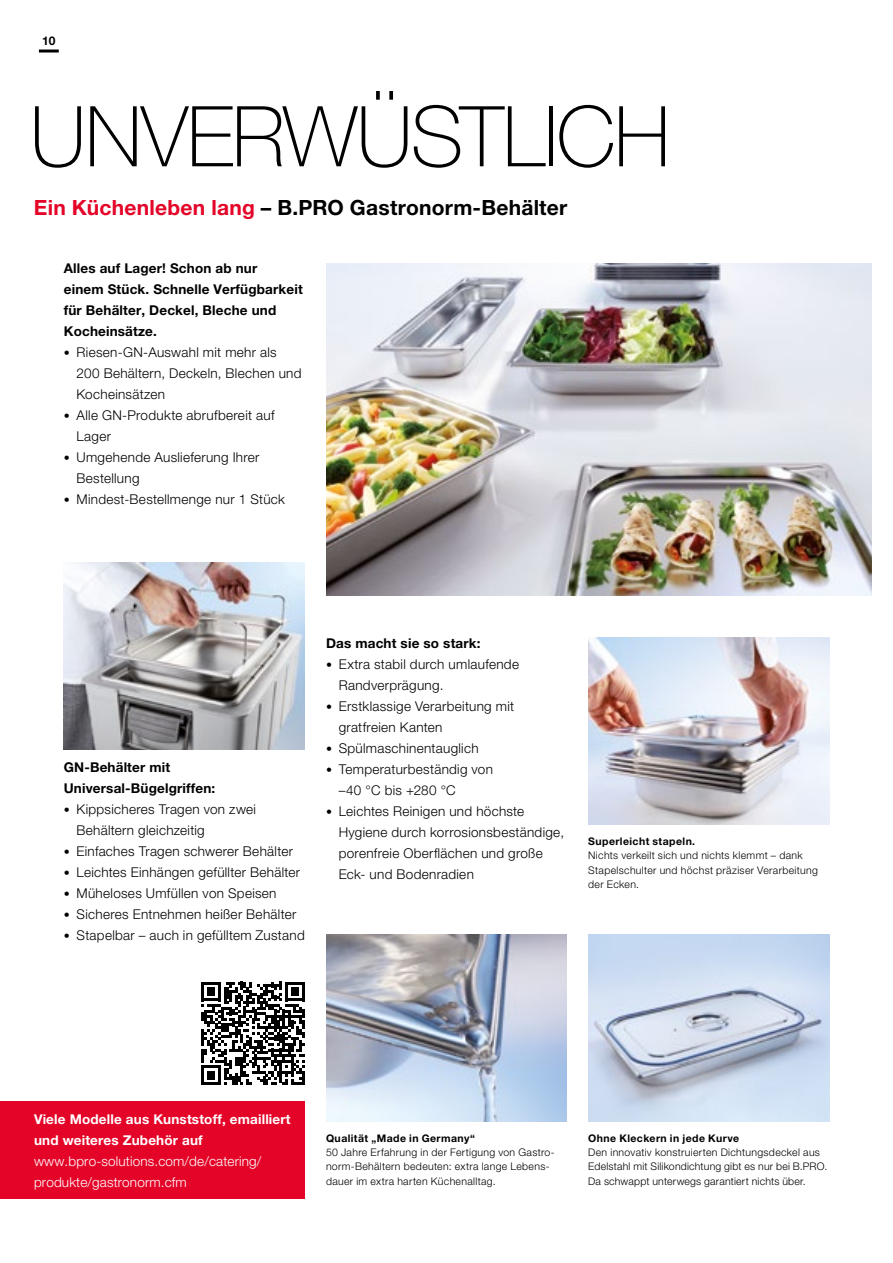
<style>
.page{position:relative;width:893px;height:1263px;background:#fff}
.page>*{position:absolute;margin:0;border:0;box-sizing:border-box;transform-origin:0 0}
.t1{font:100 84px "Helvetica Neue LTW1 G";letter-spacing:-.015em;color:#000}
.t2{font:700 21px "Helvetica Neue LTW1 G";letter-spacing:.01em;color:#000}
.t3{font:300 13.5px/21px "Helvetica Neue LTW1 G";letter-spacing:.025em;color:#000}
.t4{font:700 13.5px/21px "Helvetica Neue LTW1 G";letter-spacing:.01em;color:#000}
.t5{font:300 13.5px/21px "Helvetica Neue LTW1 G";letter-spacing:.01em;color:#fff}
.t6{font:700 13.5px/21px "Helvetica Neue LTW1 G";letter-spacing:.01em;color:#fff}
.t7{font:700 12px "Helvetica Neue LTW1 G";color:#000}
.t8{font:300 10.5px/14.2px "Helvetica Neue LTW1 G";letter-spacing:.03em;color:#000}
.t9{font:700 10.5px "Helvetica Neue LTW1 G";letter-spacing:.04em;color:#000}
.s1{color:#e40428}
.s2{font-size:12px}
</style>
<div class="page">
<img style="left:326px;top:264px;width:546px;height:331px">
<img style="left:326px;top:934px;width:241px;height:187px">
<img style="left:588px;top:638px;width:241px;height:187px">
<img style="left:588px;top:934px;width:241px;height:187px">
<img style="left:64px;top:562px;width:241px;height:187px">
<svg style="left:201px;top:982px;width:104px;height:103px"></svg>
<hr style="left:302px;top:1071px;width:3px;height:14px;background:#000">
<div style="left:0;top:1101px;width:305px;height:98px;background:#e40428"></div>
<hr style="left:39px;top:50px;width:20px;height:3px;background:#000">
<p class="t7" style="left:42px;top:33px;width:15px">10</p>
<h1 class="t1" style="left:30px;top:87px;width:642px">UNVERWÜSTLICH</h1>
<h2 class="t2" style="left:34px;top:194px;width:535px"><span class="s1">Ein Küchenleben lang</span> – B.PRO Gastronorm-Behälter</h2>
<p class="t4" style="left:64px;top:258px;width:240px">Alles auf Lager! Schon ab nur<br>einem Stück. Schnelle Verfügbarkeit für Behälter, Deckel, Bleche und<br>Kocheinsätze.</p>
<p class="t3" style="left:77px;top:342px;width:227px;text-indent:-13px"><span class="s2">•</span> Riesen-GN-Auswahl mit mehr als<br>200 Behältern, Deckeln, Blechen und<br>Kocheinsätzen</p>
<p class="t3" style="left:77px;top:405px;width:200px;text-indent:-13px"><span class="s2">•</span> Alle GN-Produkte abrufbereit auf<br>Lager</p>
<p class="t3" style="left:77px;top:447px;width:185px;text-indent:-13px"><span class="s2">•</span> Umgehende Auslieferung Ihrer<br>Bestellung</p>
<p class="t3" style="left:64px;top:489px;width:223px"><span class="s2">•</span> Mindest-Bestellmenge nur 1 Stück</p>
<p class="t4" style="left:64px;top:756px;width:153px">GN-Behälter mit<br>Universal-Bügelgriffen:</p>
<p class="t3" style="left:77px;top:798px;width:181px;text-indent:-13px"><span class="s2">•</span> Kippsicheres Tragen von zwei<br>Behältern gleichzeitig</p>
<p class="t3" style="left:64px;top:840px;width:231px"><span class="s2">•</span> Einfaches Tragen schwerer Behälter</p>
<p class="t3" style="left:64px;top:861px;width:238px"><span class="s2">•</span> Leichtes Einhängen gefüllter Behälter</p>
<p class="t3" style="left:64px;top:882px;width:214px"><span class="s2">•</span> Müheloses Umfüllen von Speisen</p>
<p class="t3" style="left:64px;top:903px;width:234px"><span class="s2">•</span> Sicheres Entnehmen heißer Behälter</p>
<p class="t3" style="left:64px;top:924px;width:242px"><span class="s2">•</span> Stapelbar – auch in gefülltem Zustand</p>
<p class="t4" style="left:326px;top:632px;width:156px">Das macht sie so stark:</p>
<p class="t3" style="left:339px;top:653px;width:182px;text-indent:-13px"><span class="s2">•</span> Extra stabil durch umlaufende<br>Randverprägung.</p>
<p class="t3" style="left:339px;top:695px;width:177px;text-indent:-13px"><span class="s2">•</span> Erstklassige Verarbeitung mit gratfreien Kanten</p>
<p class="t3" style="left:326px;top:737px;width:154px"><span class="s2">•</span> Spülmaschinentauglich</p>
<p class="t3" style="left:339px;top:758px;width:156px;text-indent:-13px"><span class="s2">•</span> Temperaturbeständig von –40 °C bis +280 °C</p>
<p class="t3" style="left:339px;top:800px;width:227px;text-indent:-13px"><span class="s2">•</span> Leichtes Reinigen und höchste<br>Hygiene durch korrosionsbeständige, porenfreie Oberflächen und große<br>Eck- und Bodenradien</p>
<p class="t9" style="left:588px;top:835px;width:108px">Superleicht stapeln.</p>
<p class="t8" style="left:588px;top:848px;width:231px">Nichts verkeilt sich und nichts klemmt – dank<br>Stapelschulter und höchst präziser Verarbeitung der Ecken.</p>
<p class="t6" style="left:34px;top:1108px;width:258px">Viele Modelle aus Kunststoff, emailliert und weiteres Zubehör auf</p>
<p class="t5" style="left:34px;top:1150px;width:229px">www.bpro-solutions.com/de/catering/ produkte/gastronorm.cfm</p>
<p class="t9" style="left:326px;top:1131px;width:150px">Qualität „Made in Germany“</p>
<p class="t8" style="left:326px;top:1145px;width:230px">50 Jahre Erfahrung in der Fertigung von Gastro&shy;norm-Behältern bedeuten: extra lange Lebens&shy;dauer im extra harten Küchenalltag.</p>
<p class="t9" style="left:588px;top:1131px;width:152px">Ohne Kleckern in jede Kurve</p>
<p class="t8" style="left:588px;top:1145px;width:241px">Den innovativ konstruierten Dichtungsdeckel aus<br>Edelstahl mit Silikondichtung gibt es nur bei B.PRO.<br>Da schwappt unterwegs garantiert nichts über.</p>
</div>
